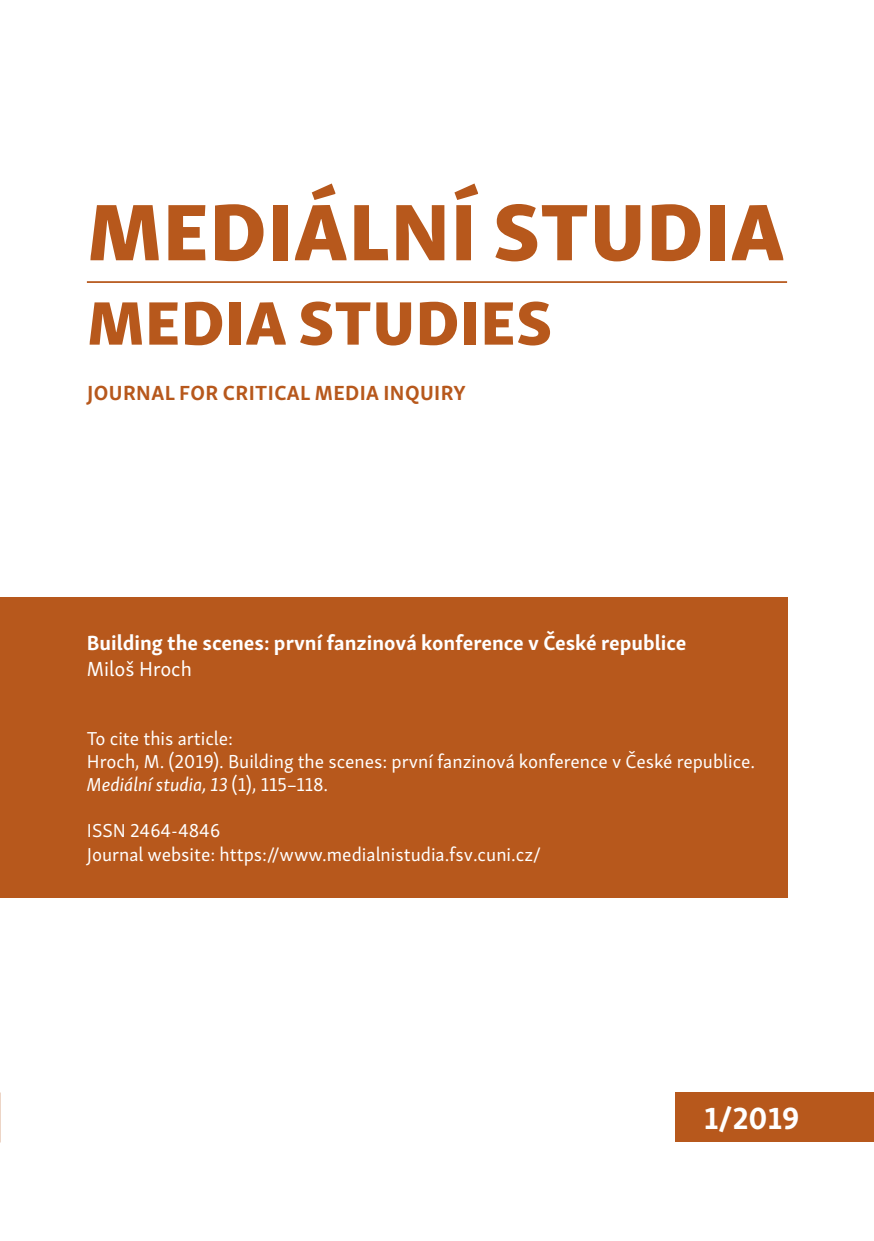
<style>
.page{position:relative;width:874px;height:1241px;background:#fff}
.page>*{position:absolute;margin:0;border:0;box-sizing:border-box;transform-origin:0 0}
.Nadpis_1__titul{font:82.25px "Skolar Sans Latn Eb";letter-spacing:.02em;color:#b7581c}
.Nadpis_1__titul-2{font:63px "Skolar Sans Latn Eb";letter-spacing:.02em;color:#b7581c}
.t1{font:700 31.5px "Skolar Sans Latn";color:#fff}
.Autor{font:700 21px "Skolar Sans Latn";color:#fff}
.Nadpis_2{font:700 21px "Skolar Sans Latn";letter-spacing:.02em;color:#b7581c}
.První_odstavec_cz{font:21px "Skolar Sans Latn";color:#fff}
.Odrážky{font:19.25px/23.1px "Skolar Sans Latn";color:#fff}
.s1{font-style:italic}
</style>
<div class="page">
<hr style="left:87px;top:281px;width:699px;height:2px;background:#b7581c">
<div style="left:0;top:597px;width:786px;height:300px;background:#b7581c"></div>
<div style="left:675px;top:1092px;width:198px;height:50px;background:#b7581c"></div>
<p class="Nadpis_1__titul" style="left:88px;top:162px;width:697px">MEDIÁLNÍ STUDIA</p>
<p class="Nadpis_1__titul-2" style="left:87px;top:269px;width:465px">MEDIA STUDIES</p>
<p class="Nadpis_2" style="left:87px;top:375px;width:380px">JOURNAL FOR CRITICAL MEDIA INQUIRY</p>
<p class="Autor" style="left:87px;top:626px;width:600px">Building the scenes: první fanzinová konference v České republice</p>
<p class="První_odstavec_cz" style="left:87px;top:652px;width:106px">Miloš Hroch</p>
<p class="Odrážky" style="left:87px;top:725px;width:669px">To cite this article:<br>Hroch, M. (2019). Building the scenes: první fanzinová konference v České republice.<br><span class="s1">Mediální studia, 13</span> (1), 115–118.</p>
<p class="Odrážky" style="left:87px;top:817px;width:135px">ISSN 2464-4846</p>
<p class="Odrážky" style="left:87px;top:840px;width:455px">Journal website: https://www.medialnistudia.fsv.cuni.cz/</p>
<p class="t1" style="left:703px;top:1092px;width:97px">1/2019</p>
</div>
